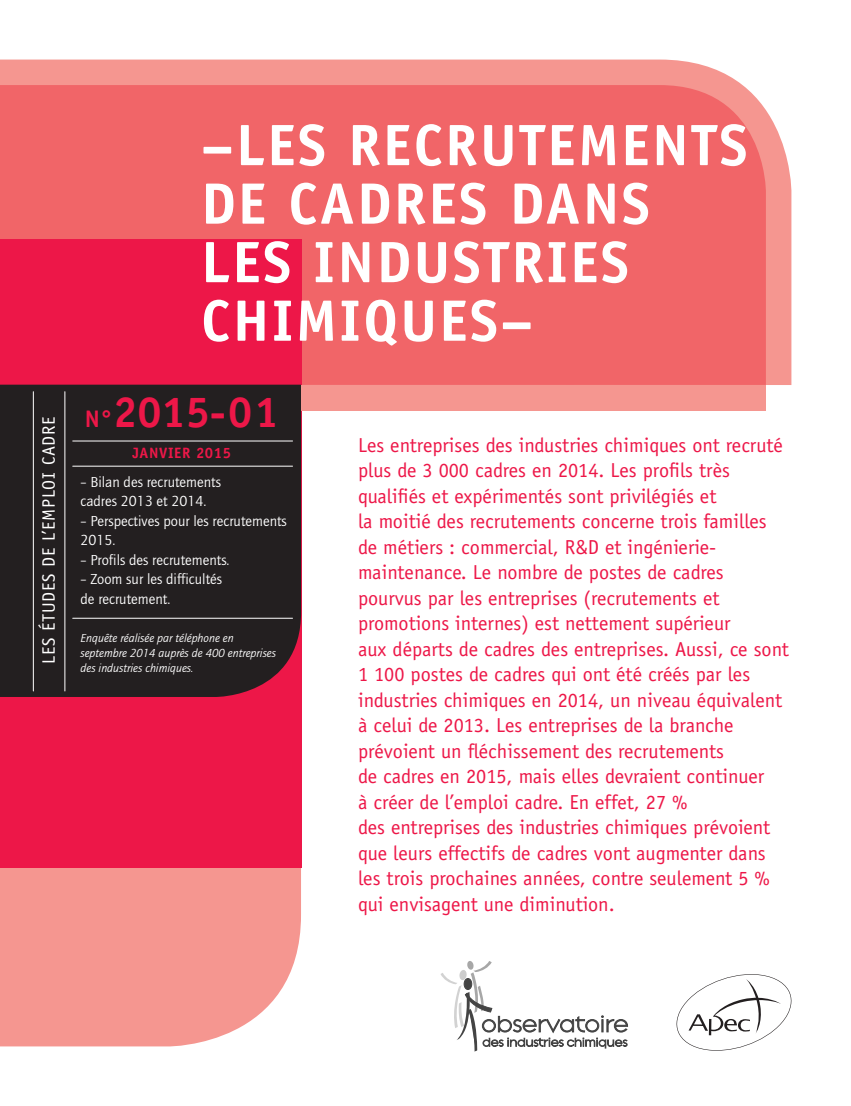
<style>
.page{position:relative;width:851px;height:1106px;background:#fff}
.page>*{position:absolute;margin:0;border:0;box-sizing:border-box;transform-origin:0 0}
.t1{font:700 58.5px/58.5px "Officina Sans";letter-spacing:.04em;color:#fff}
.t2{font:700 43.5px "Officina Sans";color:#ed1748}
.t3{font:20.25px/25.5px "Officina Sans";color:#ed1748}
.t4{font:18px "Officina Sans";letter-spacing:.04em;color:#fff}
.t5{font:15px/19.5px "Quay Itc T Book";color:#fff}
.t6{font:700 15px "Officina Sans";letter-spacing:.04em;color:#ed1748}
.t7{font:italic 12px/15px "Quay Itc T Book";color:#fff}
.s1{font-size:24px}
</style>
<div class="page">
<svg style="left:0;top:867px;width:301px;height:179px;background:#f59b96"></svg>
<svg style="left:0;top:60px;width:791px;height:325px;background:#f6a29c"></svg>
<div style="left:0;top:85px;width:765px;height:300px;background:#f16568"></div>
<div style="left:0;top:239px;width:301px;height:628px;background:#ed1748"></div>
<svg style="left:676px;top:974px;width:116px;height:77px"></svg>
<div style="left:0;top:385px;width:301px;height:312px;background:#231f20"></div>
<hr style="left:64px;top:392px;width:1px;height:299px;background:#fff">
<hr style="left:33px;top:392px;width:1px;height:299px;background:#fff">
<div style="left:301px;top:385px;width:464px;height:25px;background:#f59690"></div>
<hr style="left:73px;top:618px;width:219px;height:1px;background:#fff">
<hr style="left:73px;top:440px;width:219px;height:1px;background:#fff">
<hr style="left:73px;top:466px;width:219px;height:1px;background:#fff">
<svg style="left:440px;top:961px;width:187px;height:90px"></svg>
<p class="t4" style="left:43px;top:663px;width:249px;rotate:-90deg">LES ÉTUDES DE L’EMPLOI CADRE</p>
<h1 class="t1" style="left:201px;top:122px;width:548px">–LES RECRUTEMENTS<br>DE CADRES DANS<br>LES INDUSTRIES<br>CHIMIQUES–</h1>
<h2 class="t2" style="left:85px;top:397px;width:195px"><span class="s1">N°</span>2015-01</h2>
<p class="t6" style="left:132px;top:448px;width:100px">JANVIER 2015</p>
<p class="t5" style="left:80px;top:471px;width:142px">– Bilan des recrutements cadres 2013 et 2014.</p>
<p class="t5" style="left:80px;top:510px;width:208px">– Perspectives pour les recrutements<br>2015.</p>
<p class="t5" style="left:80px;top:549px;width:150px">– Profils des recrutements.</p>
<p class="t5" style="left:80px;top:569px;width:143px">– Zoom sur les difficultés de recrutement.</p>
<p class="t7" style="left:80px;top:631px;width:197px">Enquête réalisée par téléphone en septembre 2014 auprès de 400 entreprises des industries chimiques.</p>
<p class="t3" style="left:358px;top:434px;width:432px">Les entreprises des industries chimiques ont recruté plus de 3 000 cadres en 2014. Les profils très qualifiés et expérimentés sont privilégiés et<br>la moitié des recrutements concerne trois familles de métiers : commercial, R&amp;D et ingénierie&shy;maintenance. Le nombre de postes de cadres pourvus par les entreprises (recrutements et promotions internes) est nettement supérieur<br>aux départs de cadres des entreprises. Aussi, ce sont 1 100 postes de cadres qui ont été créés par les industries chimiques en 2014, un niveau équivalent à celui de 2013. Les entreprises de la branche prévoient un fléchissement des recrutements<br>de cadres en 2015, mais elles devraient continuer<br>à créer de l’emploi cadre. En effet, 27 %<br>des entreprises des industries chimiques prévoient que leurs effectifs de cadres vont augmenter dans les trois prochaines années, contre seulement 5 % qui envisagent une diminution.</p>
</div>
